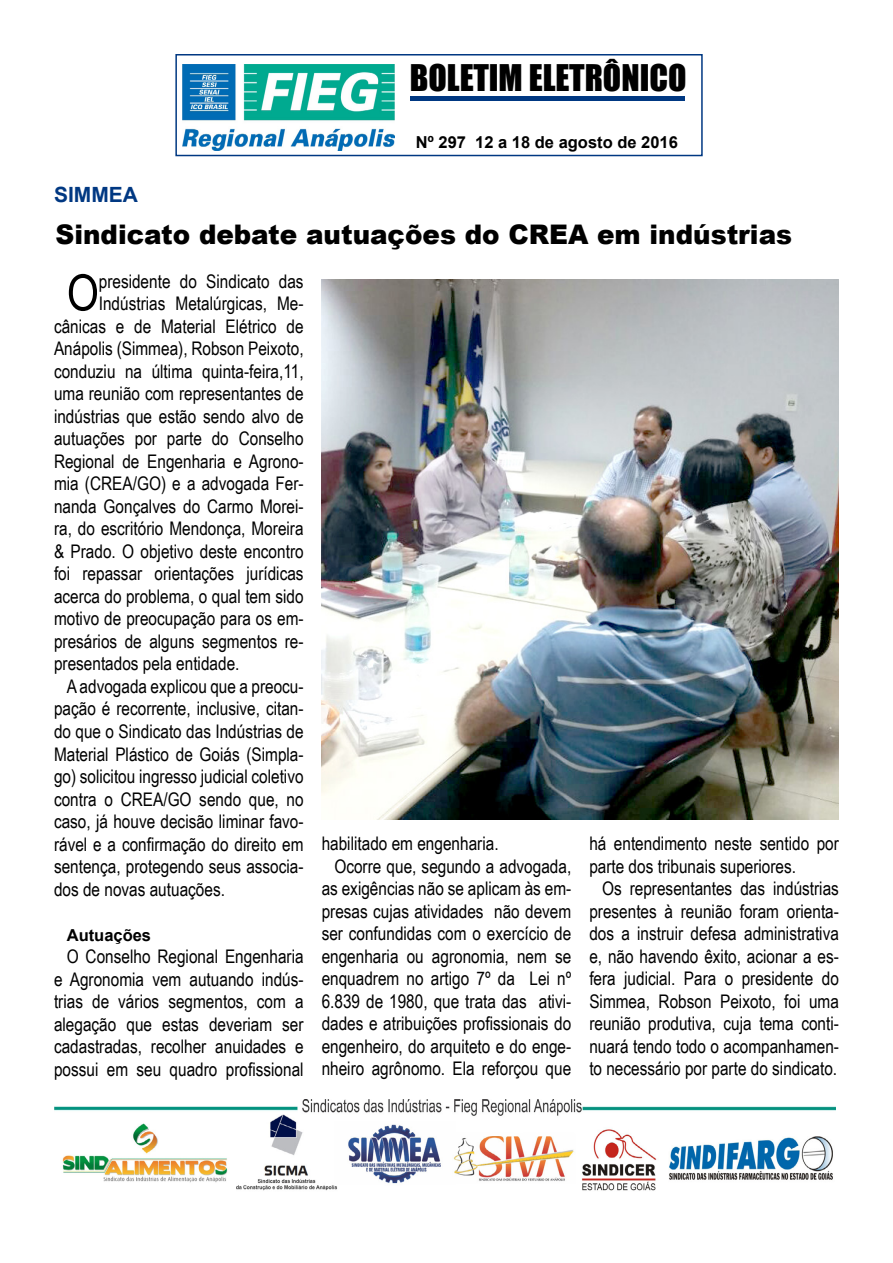
<style>
.page{position:relative;width:893px;height:1263px;background:#fff}
.page>*{position:absolute;margin:0;border:0;box-sizing:border-box;transform-origin:0 0}
.t1{font:50.25px "Arial Narrow";color:#000}
.t2{font:33.75px "Impact";color:#000}
.t3{font:27px "Arial MT Black";color:#000}
.t4{font:700 21px "Arial";color:#003882}
.t5{font:18.75px/22.5px "Arial Narrow";color:#000;text-align:justify}
.t6{font:700 16.5px "Arial";color:#000}
</style>
<div class="page">
<img style="left:54px;top:1099px;width:782px;height:92px">
<img style="left:182px;top:64px;width:213px;height:86px">
<hr style="left:410px;top:97px;width:275px;height:4px;background:#003882">
<div style="left:175px;top:54px;width:528px;height:102px;border:2px solid #003882"></div>
<img style="left:322px;top:280px;width:517px;height:540px">
<h2 class="t2" style="left:410px;top:51px;width:278px">BOLETIM ELETRÔNICO</h2>
<p class="t6" style="left:416px;top:130px;width:263px">Nº 297 12 a 18 de agosto de 2016</p>
<p class="t4" style="left:54px;top:180px;width:85px">SIMMEA</p>
<h3 class="t3" style="left:55px;top:217px;width:738px">Sindicato debate autuações do CREA em indústrias</h3>
<h1 class="t1" style="left:67px;top:256px;width:34px">O</h1>
<p class="t5" style="left:99px;top:269px;width:206px">presidente do Sindicato das</p>
<p class="t5" style="left:99px;top:292px;width:206px">Indústrias Metalúrgicas, Me-</p>
<p class="t5" style="left:54px;top:314px;width:251px">cânicas e de Material Elétrico de</p>
<p class="t5" style="left:54px;top:337px;width:251px">Anápolis (Simmea), Robson Peixoto,</p>
<p class="t5" style="left:54px;top:359px;width:251px">conduziu na última quinta-feira,11,</p>
<p class="t5" style="left:54px;top:382px;width:251px">uma reunião com representantes de</p>
<p class="t5" style="left:54px;top:404px;width:251px">indústrias que estão sendo alvo de</p>
<p class="t5" style="left:54px;top:427px;width:251px">autuações por parte do Conselho</p>
<p class="t5" style="left:54px;top:449px;width:251px">Regional de Engenharia e Agrono-</p>
<p class="t5" style="left:54px;top:472px;width:251px">mia (CREA/GO) e a advogada Fer-</p>
<p class="t5" style="left:54px;top:494px;width:251px">nanda Gonçalves do Carmo Morei-</p>
<p class="t5" style="left:54px;top:517px;width:251px">ra, do escritório Mendonça, Moreira</p>
<p class="t5" style="left:54px;top:539px;width:251px">&amp; Prado. O objetivo deste encontro</p>
<p class="t5" style="left:54px;top:562px;width:251px">foi repassar orientações jurídicas</p>
<p class="t5" style="left:54px;top:584px;width:251px">acerca do problema, o qual tem sido</p>
<p class="t5" style="left:54px;top:607px;width:251px">motivo de preocupação para os em-</p>
<p class="t5" style="left:54px;top:629px;width:251px">presários de alguns segmentos re-</p>
<p class="t5" style="left:54px;top:652px;width:187px">presentados pela entidade.</p>
<p class="t5" style="left:67px;top:674px;width:238px">A advogada explicou que a preocu-</p>
<p class="t5" style="left:54px;top:697px;width:251px">pação é recorrente, inclusive, citan-</p>
<p class="t5" style="left:54px;top:719px;width:251px">do que o Sindicato das Indústrias de</p>
<p class="t5" style="left:54px;top:742px;width:251px">Material Plástico de Goiás (Simpla-</p>
<p class="t5" style="left:54px;top:764px;width:251px">go) solicitou ingresso judicial coletivo</p>
<p class="t5" style="left:54px;top:787px;width:251px">contra o CREA/GO sendo que, no</p>
<p class="t5" style="left:54px;top:809px;width:251px">caso, já houve decisão liminar favo-</p>
<p class="t5" style="left:54px;top:832px;width:251px">rável e a confirmação do direito em</p>
<p class="t5" style="left:54px;top:854px;width:251px">sentença, protegendo seus associa-</p>
<p class="t5" style="left:54px;top:877px;width:172px">dos de novas autuações.</p>
<p class="t6" style="left:67px;top:923px;width:86px">Autuações</p>
<p class="t5" style="left:54px;top:944px;width:251px;text-indent:13px">O Conselho Regional Engenharia e Agronomia vem autuando indús&shy;trias de vários segmentos, com a alegação que estas deveriam ser cadastradas, recolher anuidades e possui em seu quadro profissional</p>
<p class="t5" style="left:322px;top:832px;width:178px">habilitado em engenharia.</p>
<p class="t5" style="left:334px;top:854px;width:238px">Ocorre que, segundo a advogada,</p>
<p class="t5" style="left:322px;top:877px;width:251px">as exigências não se aplicam às em-</p>
<p class="t5" style="left:322px;top:899px;width:251px">presas cujas atividades não devem</p>
<p class="t5" style="left:322px;top:922px;width:251px">ser confundidas com o exercício de</p>
<p class="t5" style="left:322px;top:944px;width:251px">engenharia ou agronomia, nem se</p>
<p class="t5" style="left:322px;top:967px;width:251px">enquadrem no artigo 7º da Lei nº</p>
<p class="t5" style="left:322px;top:989px;width:251px">6.839 de 1980, que trata das ativi-</p>
<p class="t5" style="left:322px;top:1012px;width:251px">dades e atribuições profissionais do</p>
<p class="t5" style="left:322px;top:1034px;width:251px">engenheiro, do arquiteto e do enge-</p>
<p class="t5" style="left:322px;top:1057px;width:251px">nheiro agrônomo. Ela reforçou que</p>
<p class="t5" style="left:589px;top:832px;width:251px">há entendimento neste sentido por parte dos tribunais superiores.</p>
<p class="t5" style="left:589px;top:877px;width:251px;text-indent:13px">Os representantes das indústrias presentes à reunião foram orienta&shy;dos a instruir defesa administrativa e, não havendo êxito, acionar a es&shy;fera judicial. Para o presidente do Simmea, Robson Peixoto, foi uma reunião produtiva, cuja tema conti&shy;nuará tendo todo o acompanhamen&shy;to necessário por parte do sindicato.</p>
</div>
